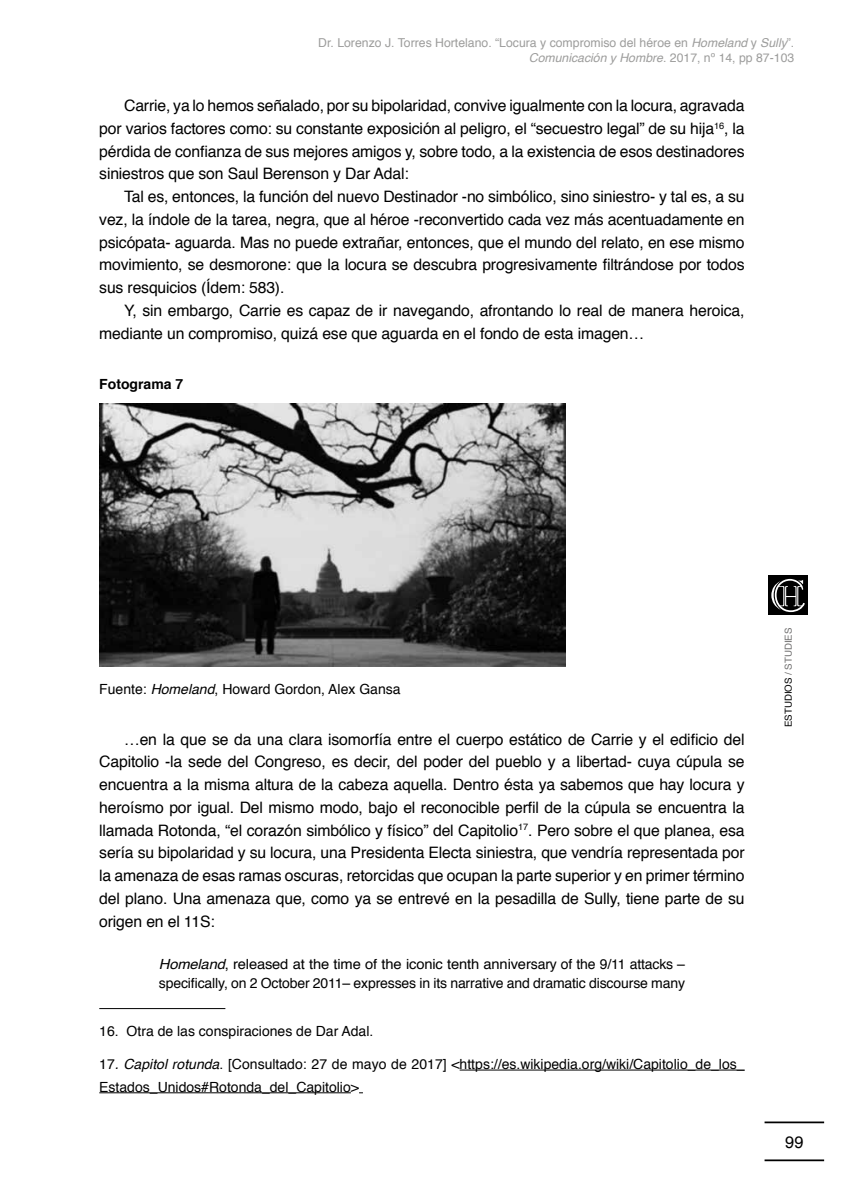
<style>
.page{position:relative;width:844px;height:1191px;background:#fff}
.page>*{position:absolute;margin:0;border:0;box-sizing:border-box;transform-origin:0 0}
.t1{font:16.62px "Helvetica";color:#000}
.t2{font:15.75px/22.8px "Helvetica";letter-spacing:-.01em;color:#000;text-align:justify}
.t3{font:14px/22.8px "Helvetica";color:#000}
.t4{font:14px/19.2px "Helvetica";color:#000;scale:1.05 1}
.t5{font:700 14px "Helvetica";color:#000}
.t6{font:12.25px/14.7px "Helvetica";color:#9d9d9c;text-align:right}
.t7{font:9.62px "Helvetica";color:#000}
.s1{font-style:italic}
.s2{color:#706f6f}
</style>
<div class="page">
<hr style="left:764px;top:1159px;width:59px;height:2px;background:#000">
<hr style="left:764px;top:1121px;width:59px;height:2px;background:#000">
<div style="left:768px;top:575px;width:39px;height:40px;background:#000"></div>
<svg style="left:771px;top:579px;width:33px;height:33px"></svg>
<img style="left:99px;top:403px;width:466px;height:264px">
<hr style="left:99px;top:1008px;width:126px;height:1px;background:#000">
<hr style="left:459px;top:1069px;width:285px;height:1px;background:#000">
<hr style="left:99px;top:1092px;width:252px;height:1px;background:#000">
<p class="t6" style="left:318px;top:36px;width:477px">Dr. Lorenzo J. Torres Hortelano. “Locura y compromiso del héroe en <span class="s1">Homeland</span> y <span class="s1">Sully</span>”.<br><span class="s1">Comunicación y Hombre</span>. 2017, nº 14, pp 87-103</p>
<p class="t2" style="left:99px;top:95px;width:646px;text-indent:25px">Carrie, ya lo hemos señalado, por su bipolaridad, convive igualmente con la locura, agravada por varios factores como: su constante exposición al peligro, el “secuestro legal” de su hija<sup>16</sup>, la pérdida de confianza de sus mejores amigos y, sobre todo, a la existencia de esos destinadores siniestros que son Saul Berenson y Dar Adal:</p>
<p class="t2" style="left:99px;top:186px;width:646px;text-indent:25px">Tal es, entonces, la función del nuevo Destinador ‒no simbólico, sino siniestro‒ y tal es, a su vez, la índole de la tarea, negra, que al héroe ‒reconvertido cada vez más acentuadamente en psicópata‒ aguarda. Mas no puede extrañar, entonces, que el mundo del relato, en ese mismo movimiento, se desmorone: que la locura se descubra progresivamente filtrándose por todos sus resquicios (Ídem: 583).</p>
<p class="t2" style="left:99px;top:299px;width:646px;text-indent:25px">Y, sin embargo, Carrie es capaz de ir navegando, afrontando lo real de manera heroica, mediante un compromiso, quizá ese que aguarda en el fondo de esta imagen…</p>
<p class="t5" style="left:99px;top:373px;width:86px">Fotograma 7</p>
<p class="t3" style="left:99px;top:678px;width:303px">Fuente: <span class="s1">Homeland</span>, Howard Gordon, Alex Gansa</p>
<p class="t2" style="left:99px;top:728px;width:646px;text-indent:25px">…en la que se da una clara isomorfía entre el cuerpo estático de Carrie y el edificio del Capitolio ‒la sede del Congreso, es decir, del poder del pueblo y a libertad‒ cuya cúpula se encuentra a la misma altura de la cabeza aquella. Dentro ésta ya sabemos que hay locura y heroísmo por igual. Del mismo modo, bajo el reconocible perfil de la cúpula se encuentra la llamada Rotonda, “el corazón simbólico y físico” del Capitolio<sup>17</sup>. Pero sobre el que planea, esa sería su bipolaridad y su locura, una Presidenta Electa siniestra, que vendría representada por la amenaza de esas ramas oscuras, retorcidas que ocupan la parte superior y en primer término del plano. Una amenaza que, como ya se entrevé en la pesadilla de Sully, tiene parte de su origen en el 11S:</p>
<p class="t4" style="left:159px;top:954px;width:502px"><span class="s1">Homeland</span>, released at the time of the iconic tenth anniversary of the 9/11 attacks – specifically, on 2 October 2011– expresses in its narrative and dramatic discourse many</p>
<p class="t3" style="left:99px;top:1020px;width:275px">16. Otra de las conspiraciones de Dar Adal.</p>
<p class="t3" style="left:99px;top:1053px;width:646px">17<span class="s1">. Capitol rotunda</span>. [Consultado: 27 de mayo de 2017] &lt;https://es.wikipedia.org/wiki/Capitolio_de_los_<br>Estados_Unidos#Rotonda_del_Capitolio&gt;</p>
<p class="t7" style="left:780px;top:727px;width:101px;rotate:-90deg">ESTUDIOS <span class="s2">/ STUDIES</span></p>
<p class="t1" style="left:784px;top:1129px;width:20px">99</p>
</div>
